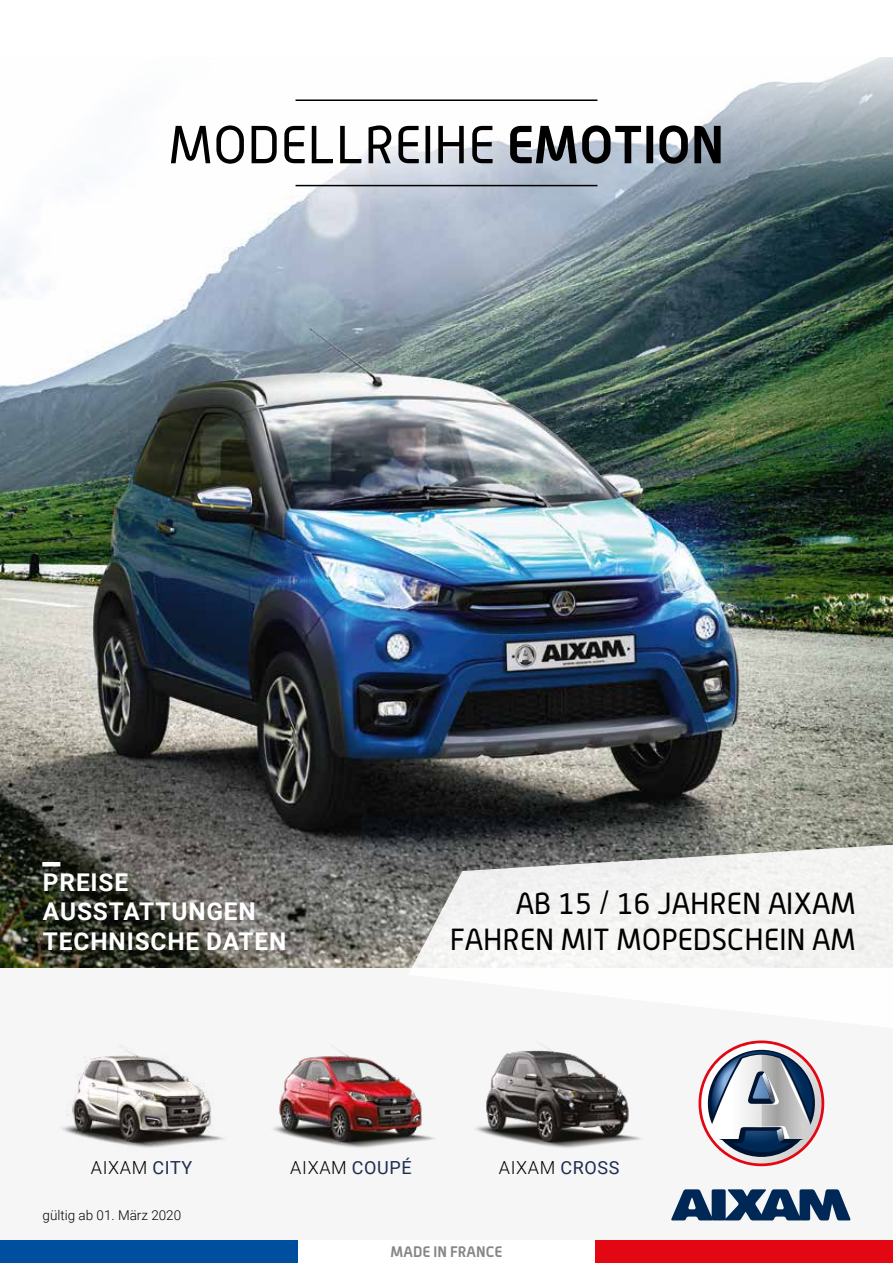
<style>
.page{position:relative;width:893px;height:1263px;background:#fff}
.page>*{position:absolute;margin:0;border:0;box-sizing:border-box;transform-origin:0 0}
.t1{font:52.5px "Alwyn OT";color:#000}
.t2{font:700 40.5px "Roboto";color:#fff}
.t3{font:30px/36px "Alwyn OT";color:#000;text-align:right}
.t4{font:700 24.45px/29.4px "Roboto";letter-spacing:.035em;color:#fff}
.t5{font:300 18px "Roboto";letter-spacing:.035em;color:#000}
.t6{font:700 15px "Alwyn OT";color:#878787}
.t7{font:300 13.5px "Roboto";color:#000}
.s1{font-weight:700}
.s2{font-weight:400;color:#1d2d50}
</style>
<div class="page">
<div style="left:0;top:967px;width:893px;height:296px;background:#f6f6f6"></div>
<div style="left:298px;top:1240px;width:297px;height:23px;background:#fff"></div>
<img style="left:0;top:58px;width:893px;height:909px">
<svg style="left:408px;top:842px;width:485px;height:126px;fill:#f2f2f1"></svg>
<hr style="left:296px;top:99px;width:301px;height:2px;background:#000">
<hr style="left:296px;top:185px;width:301px;height:1px;background:#000">
<div style="left:595px;top:1240px;width:298px;height:23px;background:#e30613"></div>
<div style="left:0;top:1240px;width:298px;height:23px;background:#004f9f"></div>
<img style="left:273px;top:1049px;width:162px;height:99px">
<img style="left:476px;top:1047px;width:165px;height:101px">
<img style="left:62px;top:1048px;width:161px;height:100px">
<svg style="left:671px;top:1189px;width:179px;height:31px"></svg>
<svg style="left:698px;top:1042px;width:127px;height:125px"></svg>
<h1 class="t1" style="left:169px;top:114px;width:557px">MODELLREIHE <span class="s1">EMOTION</span></h1>
<h2 class="t2" style="left:43px;top:819px;width:20px">_</h2>
<p class="t4" style="left:43px;top:866px;width:245px">PREISE<br>AUSSTATTUNGEN<br>TECHNISCHE DATEN</p>
<p class="t3" style="left:450px;top:884px;width:408px">AB 15 / 16 JAHREN AIXAM<br>FAHREN MIT MOPEDSCHEIN AM</p>
<p class="t5" style="left:91px;top:1154px;width:103px">AIXAM <span class="s2">CITY</span></p>
<p class="t5" style="left:290px;top:1154px;width:123px">AIXAM <span class="s2">COUPÉ</span></p>
<p class="t5" style="left:499px;top:1154px;width:122px">AIXAM <span class="s2">CROSS</span></p>
<p class="t7" style="left:43px;top:1206px;width:140px">gültig ab 01. März 2020</p>
<p class="t6" style="left:391px;top:1243px;width:113px">MADE IN FRANCE</p>
</div>
